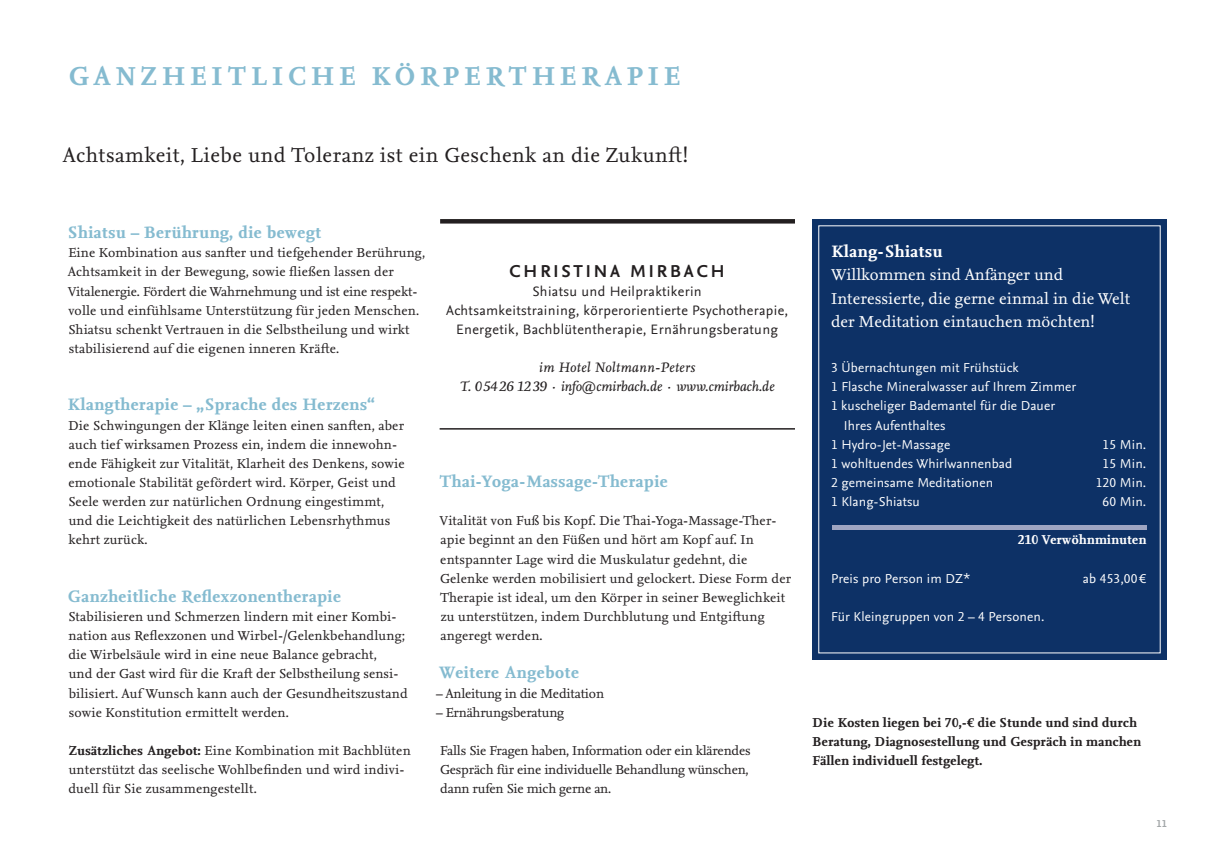
<style>
.page{position:relative;width:1221px;height:851px;background:#fff}
.page>*{position:absolute;margin:0;border:0;box-sizing:border-box;transform-origin:0 0}
.t1{font:700 27px "Nexus Serif OT";letter-spacing:.16em;color:#85bbd0}
.t2{font:21px "Nexus Serif OT";letter-spacing:.02em;color:#231f20}
.t3{font:700 18px "Nexus Sans OT";letter-spacing:.16em;color:#231f20}
.t4{font:700 17.25px "Nexus Serif OT";letter-spacing:.02em;color:#85bbd0}
.t5{font:700 17.25px "Nexus Serif OT";letter-spacing:.02em;color:#fff}
.t6{font:16.5px/23.1px "Nexus Serif OT";color:#fff}
.t7{font:14.25px/19px "Nexus Sans OT";letter-spacing:.025em;color:#231f20;text-align:center}
.t8{font:italic 14.25px/19px "Nexus Serif OT";letter-spacing:-.005em;color:#231f20;text-align:center}
.t9{font:13.5px/19.2px "Nexus Serif OT";letter-spacing:.01em;color:#231f20}
.t10{font:13.5px "Nexus Sans OT";letter-spacing:.01em;color:#fff}
.t11{font:13.5px/19.2px "Nexus Serif OT";letter-spacing:-.015em;color:#231f20}
.t12{font:700 13.5px/19.2px "Nexus Serif OT";letter-spacing:.01em;color:#231f20}
.t13{font:700 13.5px "Nexus Serif OT";letter-spacing:.01em;color:#fff}
.t14{font:700 10.5px "Nexus Sans OT";color:#a3a7a9}
.s1{font-weight:700}
</style>
<div class="page">
<svg style="left:440px;top:219px;width:355px;height:4px"></svg>
<hr style="left:439px;top:428px;width:356px;height:1px;background:#231f20">
<div style="left:812px;top:219px;width:354px;height:440px;background:#0d3166"></div>
<hr style="left:832px;top:525px;width:314px;height:4px;background:#9ea5c2">
<h1 class="t1" style="left:68px;top:61px;width:614px">GANZHEITLICHE KÖRPERTHERAPIE</h1>
<h2 class="t2" style="left:63px;top:143px;width:626px">Achtsamkeit, Liebe und Toleranz ist ein Geschenk an die Zukunft!</h2>
<p class="t4" style="left:68px;top:222px;width:255px">Shiatsu – Berührung, die bewegt</p>
<p class="t9" style="left:68px;top:244px;width:359px">Eine Kombination aus sanfter und tiefgehender Berührung, Achtsamkeit in der Bewegung, sowie fließen lassen der Vitalenergie. Fördert die Wahrnehmung und ist eine respekt&shy;volle und einfühlsame Unterstützung für jeden Menschen.<br>Shiatsu schenkt Vertrauen in die Selbstheilung und wirkt stabilisierend auf die eigenen inneren Kräfte.</p>
<p class="t4" style="left:68px;top:395px;width:309px">Klangtherapie – „Sprache des Herzens“</p>
<p class="t9" style="left:68px;top:416px;width:338px">Die Schwingungen der Klänge leiten einen sanften, aber auch tief wirksamen Prozess ein, indem die innewohn&shy;ende Fähigkeit zur Vitalität, Klarheit des Denkens, sowie emotionale Stabilität gefördert wird. Körper, Geist und Seele werden zur natürlichen Ordnung eingestimmt, und die Leichtigkeit des natürlichen Lebensrhythmus kehrt zurück.</p>
<p class="t4" style="left:68px;top:586px;width:275px">Ganzheitliche Reflexzonentherapie</p>
<p class="t9" style="left:68px;top:607px;width:341px">Stabilisieren und Schmerzen lindern mit einer Kombi&shy;nation aus Reflexzonen und Wirbel-/Gelenkbehandlung; die Wirbelsäule wird in eine neue Balance gebracht,<br>und der Gast wird für die Kraft der Selbstheilung sensi&shy;bilisiert. Auf Wunsch kann auch der Gesundheitszustand sowie Konstitution ermittelt werden.</p>
<p class="t9" style="left:68px;top:741px;width:344px"><span class="s1">Zusätzliches Angebot:</span> Eine Kombination mit Bachblüten unterstützt das seelische Wohlbefinden und wird indivi&shy;duell für Sie zusammengestellt.</p>
<h3 class="t3" style="left:509px;top:260px;width:216px">CHRISTINA MIRBACH</h3>
<p class="t7" style="left:446px;top:282px;width:343px">Shiatsu und Heilpraktikerin<br>Achtsamkeitstraining, körperorientierte Psychotherapie,<br>Energetik, Bachblütentherapie, Ernährungsberatung</p>
<p class="t8" style="left:460px;top:358px;width:316px">im Hotel Noltmann-Peters<br>T. 05426 1239 · info@cmirbach.de · www.cmirbach.de</p>
<p class="t4" style="left:439px;top:471px;width:230px">Thai-Yoga-Massage-Therapie</p>
<p class="t9" style="left:439px;top:511px;width:353px">Vitalität von Fuß bis Kopf. Die Thai-Yoga-Massage-Ther&shy;apie beginnt an den Füßen und hört am Kopf auf. In entspannter Lage wird die Muskulatur gedehnt, die Gelenke werden mobilisiert und gelockert. Diese Form der Therapie ist ideal, um den Körper in seiner Beweglichkeit zu unterstützen, indem Durchblutung und Entgiftung angeregt werden.</p>
<p class="t4" style="left:438px;top:662px;width:141px">Weitere Angebote</p>
<p class="t11" style="left:436px;top:683px;width:169px">– Anleitung in die Meditation</p>
<p class="t11" style="left:436px;top:703px;width:130px">– Ernährungsberatung</p>
<p class="t11" style="left:440px;top:741px;width:312px">Falls Sie Fragen haben, Information oder ein klärendes<br>Gespräch für eine individuelle Behandlung wünschen, dann rufen Sie mich gerne an.</p>
<p class="t5" style="left:831px;top:242px;width:113px">Klang-Shiatsu</p>
<p class="t6" style="left:831px;top:264px;width:301px">Willkommen sind Anfänger und<br>Interessierte, die gerne einmal in die Welt der Meditation eintauchen möchten!</p>
<p class="t10" style="left:831px;top:360px;width:189px">3 Übernachtungen mit Frühstück</p>
<p class="t10" style="left:831px;top:379px;width:246px">1 Flasche Mineralwasser auf Ihrem Zimmer</p>
<p class="t10" style="left:831px;top:398px;width:225px">1 kuscheliger Bademantel für die Dauer</p>
<p class="t10" style="left:843px;top:417px;width:103px">Ihres Aufenthaltes</p>
<p class="t10" style="left:831px;top:436px;width:121px">1 Hydro-Jet-Massage</p>
<p class="t10" style="left:1102px;top:436px;width:45px">15 Min.</p>
<p class="t10" style="left:831px;top:455px;width:183px">1 wohltuendes Whirlwannenbad</p>
<p class="t10" style="left:1102px;top:455px;width:45px">15 Min.</p>
<p class="t10" style="left:831px;top:475px;width:163px">2 gemeinsame Meditationen</p>
<p class="t10" style="left:1095px;top:475px;width:52px">120 Min.</p>
<p class="t10" style="left:831px;top:494px;width:90px">1 Klang-Shiatsu</p>
<p class="t10" style="left:1102px;top:494px;width:45px">60 Min.</p>
<p class="t13" style="left:1017px;top:532px;width:130px">210 Verwöhnminuten</p>
<p class="t10" style="left:831px;top:570px;width:140px">Preis pro Person im DZ*</p>
<p class="t10" style="left:1082px;top:570px;width:65px">ab 453,00 €</p>
<p class="t10" style="left:831px;top:608px;width:215px">Für Kleingruppen von 2 – 4 Personen.</p>
<p class="t12" style="left:812px;top:713px;width:330px">Die Kosten liegen bei 70,-€ die Stunde und sind durch<br>Beratung, Diagnosestellung und Gespräch in manchen<br>Fällen individuell festgelegt.</p>
<p class="t14" style="left:1156px;top:817px;width:12px">11</p>
</div>
